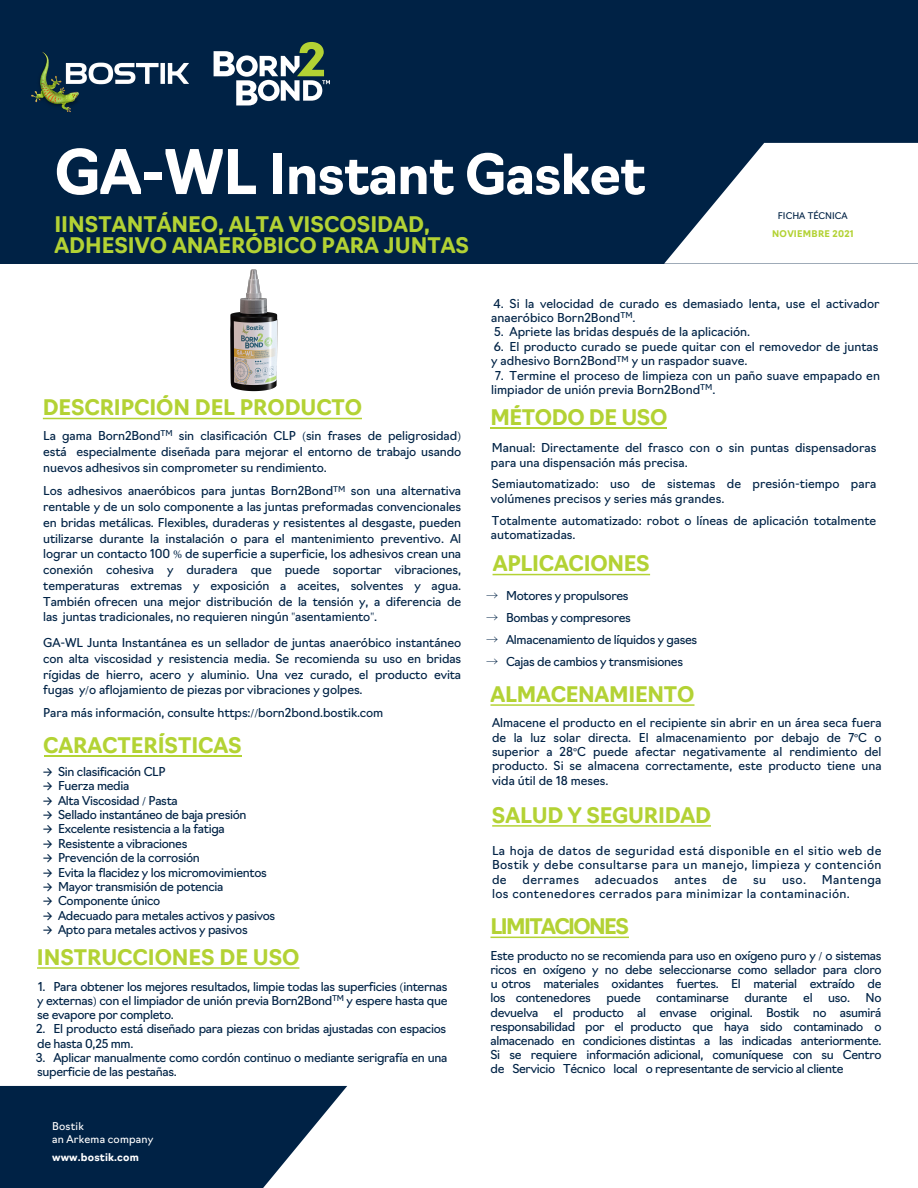
<style>
.page{position:relative;width:918px;height:1188px;background:#fff}
.page>*{position:absolute;margin:0;border:0;box-sizing:border-box;transform-origin:0 0}
.t1{font:700 54px "Navigo";letter-spacing:-.02em;color:#fff}
.title1{font:700 21px/20.7px "Navigo";letter-spacing:-.005em;color:#b3d234}
.t2{font:700 21px "Navigo";letter-spacing:-.005em;color:#b3d334}
.title1-2{font:700 21px "Navigo";letter-spacing:-.075em;color:#b3d234}
.t3{font:12px/15.8px "Navigo";letter-spacing:-.025em;color:#002346;text-align:justify}
.t4{font:12px/14.4px "Navigo";color:#002346}
.t5{font:12px/14.2px "Navigo";letter-spacing:.03em;color:#002245;text-align:justify}
.t6{font:10.5px/13.5px "Navigo";letter-spacing:.02em;color:#fff}
.t7{font:700 10.5px "Navigo";letter-spacing:.015em;color:#fff}
.revised{font:700 9px/18px "Navigo";letter-spacing:.03em;color:#b3d234;text-align:center}
.s1{font-size:60px}
.s2{font-weight:400;color:#002245}
.s3{font-family:"Minion Pro"}
.s4{font-weight:300;font-size:10.65px}
.s5{font-family:"Koz Min Pr 6 N"}
</style>
<div class="page">
<svg style="left:0;top:1086px;width:347px;height:102px;background:#1e3c5b"></svg>
<div style="left:0;top:0;width:918px;height:264px;background:#002245"></div>
<svg style="left:664px;top:143px;width:254px;height:121px"></svg>
<svg style="left:231px;top:42px;width:99px;height:63px"></svg>
<hr style="left:490px;top:704px;width:204px;height:2px;background:#b3d234">
<hr style="left:490px;top:937px;width:139px;height:1px;background:#b3d234">
<hr style="left:492px;top:825px;width:219px;height:2px;background:#b3d234">
<hr style="left:44px;top:755px;width:197px;height:2px;background:#b3d334">
<hr style="left:37px;top:967px;width:262px;height:2px;background:#b3d234">
<hr style="left:491px;top:428px;width:176px;height:1px;background:#b3d234">
<img style="left:230px;top:269px;width:48px;height:123px">
<img style="left:31px;top:51px;width:200px;height:62px">
<hr style="left:493px;top:574px;width:157px;height:1px;background:#b3d234">
<hr style="left:43px;top:418px;width:319px;height:1px;background:#b3d234">
<h1 class="t1" style="left:54px;top:132px;width:593px"><span class="s1">GA-WL</span> Instant Gasket</h1>
<h2 class="title1" style="left:54px;top:213px;width:416px">IINSTANTÁNEO, ALTA VISCOSIDAD,<br>ADHESIVO ANAERÓBICO PARA JUNTAS</h2>
<p class="revised" style="left:772px;top:206px;width:83px"><span class="s2">FICHA TÉCNICA<br></span>NOVIEMBRE 2021</p>
<p class="title1" style="left:43px;top:396px;width:321px">DESCRIPCIÓN DEL PRODUCTO</p>
<p class="t3" style="left:43px;top:427px;width:419px">La gama Born2Bond<sup>TM</sup> sin clasificación CLP <span class="s3">(</span>sin frases de peligrosidad<span class="s3">) </span>está especialmente diseñada para mejorar el entorno de trabajo usando nuevos adhesivos sin comprometer su rendimiento.</p>
<p class="t3" style="left:43px;top:482px;width:419px">Los adhesivos anaeróbicos para juntas Born2Bond<sup>TM</sup> son una alternativa rentable y de un solo componente a las juntas preformadas convencionales en bridas metálicas. Flexibles, duraderas y resistentes al desgaste, pueden utilizarse durante la instalación o para el mantenimiento preventivo. Al lograr un contacto 100 <span class="s3">%</span> de superficie a superficie, los adhesivos crean una conexión cohesiva y duradera que puede soportar vibraciones, temperaturas extremas y exposición a aceites, solventes y agua.<br>También ofrecen una mejor distribución de la tensión y, a diferencia de las juntas tradicionales, no requieren ningún <span class="s3">"</span>asentamiento<span class="s3">"</span>.</p>
<p class="t3" style="left:43px;top:634px;width:419px">GA-WL Junta Instantánea es un sellador de juntas anaeróbico instantáneo con alta viscosidad y resistencia media. Se recomienda su uso en bridas rígidas de hierro, acero y aluminio. Una vez curado, el producto evita fugas y<span class="s3">/</span>o aflojamiento de piezas por vibraciones y golpes.</p>
<p class="t3" style="left:43px;top:703px;width:342px">Para más información, consulte https:<span class="s3">//</span>born2bond.bostik.com</p>
<h2 class="t2" style="left:43px;top:729px;width:200px">CARACTERÍSTICAS</h2>
<p class="t3" style="left:42px;top:763px;width:125px"><span class="s4">→</span> Sin clasificación CLP</p>
<p class="t3" style="left:42px;top:777px;width:89px"><span class="s4">→</span> Fuerza media</p>
<p class="t3" style="left:42px;top:791px;width:138px"><span class="s4">→</span> Alta Viscosidad <span class="s3">/</span> Pasta</p>
<p class="t3" style="left:42px;top:806px;width:206px"><span class="s4">→</span> Sellado instantáneo de baja presión</p>
<p class="t3" style="left:42px;top:820px;width:185px"><span class="s4">→</span> Excelente resistencia a la fatiga</p>
<p class="t3" style="left:42px;top:835px;width:147px"><span class="s4">→</span> Resistente a vibraciones</p>
<p class="t3" style="left:42px;top:849px;width:160px"><span class="s4">→</span> Prevención de la corrosión</p>
<p class="t3" style="left:42px;top:863px;width:227px"><span class="s4">→</span> Evita la flacidez y los micromovimientos</p>
<p class="t3" style="left:42px;top:878px;width:183px"><span class="s4">→</span> Mayor transmisión de potencia</p>
<p class="t3" style="left:42px;top:892px;width:120px"><span class="s4">→</span> Componente único</p>
<p class="t3" style="left:42px;top:907px;width:235px"><span class="s4">→</span> Adecuado para metales activos y pasivos</p>
<p class="t3" style="left:42px;top:921px;width:208px"><span class="s4">→</span> Apto para metales activos y pasivos</p>
<h2 class="title1" style="left:37px;top:945px;width:264px">INSTRUCCIONES DE USO</h2>
<p class="t3" style="left:37px;top:978px;width:412px;line-height:14.1px">1. Para obtener los mejores resultados, limpie todas las superficies <span class="s3">(</span>internas y externas<span class="s3">)</span> con el limpiador de unión previa Born2Bond<sup>TM</sup> y espere hasta que se evapore por completo.</p>
<p class="t3" style="left:36px;top:1021px;width:411px;line-height:14.4px">2. El producto está diseñado para piezas con bridas ajustadas con espacios de hasta 0,25 mm.</p>
<p class="t3" style="left:36px;top:1049px;width:413px;line-height:14.4px">3. Aplicar manualmente como cordón continuo o mediante serigrafía en una superficie de las pestañas.</p>
<p class="t6" style="left:52px;top:1119px;width:103px">Bostik<br>an Arkema company</p>
<p class="t7" style="left:52px;top:1149px;width:88px">www.bostik.com</p>
<p class="t4" style="left:491px;top:295px;width:390px">4. Si la velocidad de curado es demasiado lenta, use el activador anaeróbico Born2Bond<sup>TM</sup>.</p>
<p class="t4" style="left:494px;top:324px;width:258px">5. Apriete las bridas después de la aplicación.</p>
<p class="t4" style="left:491px;top:338px;width:389px">6. El producto curado se puede quitar con el removedor de juntas y adhesivo Born2Bond<sup>TM</sup> y un raspador suave.</p>
<p class="t4" style="left:491px;top:367px;width:390px;text-indent:4px">7. Termine el proceso de limpieza con un paño suave empapado en limpiador de unión previa Born2Bond<sup>TM</sup>.</p>
<h2 class="title1" style="left:490px;top:405px;width:179px">MÉTODO DE USO</h2>
<p class="t4" style="left:491px;top:440px;width:387px">Manual: Directamente del frasco con o sin puntas dispensadoras para una dispensación más precisa.</p>
<p class="t4" style="left:491px;top:476px;width:387px">Semiautomatizado: uso de sistemas de presión-tiempo para volúmenes precisos y series más grandes.</p>
<p class="t4" style="left:491px;top:512px;width:387px">Totalmente automatizado: robot o líneas de aplicación totalmente automatizadas.</p>
<h2 class="title1" style="left:493px;top:552px;width:159px">APLICACIONES</h2>
<p class="t3" style="left:486px;top:587px;width:144px"><span class="s5">→</span> Motores y propulsores</p>
<p class="t3" style="left:486px;top:609px;width:146px"><span class="s5">→</span> Bombas y compresores</p>
<p class="t3" style="left:486px;top:631px;width:213px"><span class="s5">→</span> Almacenamiento de líquidos y gases</p>
<p class="t3" style="left:486px;top:653px;width:198px"><span class="s5">→</span> Cajas de cambios y transmisiones</p>
<h2 class="title1" style="left:491px;top:682px;width:205px">ALMACENAMIENTO</h2>
<p class="t5" style="left:492px;top:715px;width:391px">Almacene el producto en el recipiente sin abrir en un área seca fuera de la luz solar directa. El almacenamiento por debajo de 7<span class="s3">°</span>C o superior a 28<span class="s3">°</span>C puede afectar negativamente al rendimiento del producto. Si se almacena correctamente, este producto tiene una vida útil de 18 meses.</p>
<h2 class="title1" style="left:492px;top:803px;width:221px">SALUD Y SEGURIDAD</h2>
<p class="t5" style="left:492px;top:842px;width:391px">La hoja de datos de seguridad está disponible en el sitio web de Bostik y debe consultarse para un manejo, limpieza y contención de</p>
<p class="t5" style="left:492px;top:871px;width:391px;text-indent:330px">Mantenga los contenedores cerrados para minimizar la contaminación.</p>
<h2 class="title1-2" style="left:490px;top:910px;width:140px">LIMITACIONES</h2>
<p class="t3" style="left:490px;top:948px;width:393px;line-height:14.1px">Este producto no se recomienda para uso en oxígeno puro y <span class="s3">/</span> o sistemas ricos en oxígeno y no debe seleccionarse como sellador para cloro u otros materiales oxidantes fuertes. El material extraído de los contenedores</p>
<p class="t5" style="left:523px;top:871px;width:58px">derrames</p>
<p class="t5" style="left:595px;top:871px;width:65px">adecuados</p>
<p class="t5" style="left:674px;top:871px;width:34px">antes</p>
<p class="t5" style="left:723px;top:871px;width:16px">de</p>
<p class="t5" style="left:753px;top:871px;width:15px">su</p>
<p class="t5" style="left:782px;top:871px;width:25px">uso.</p>
<p class="t3" style="left:606px;top:989px;width:36px">puede</p>
<p class="t3" style="left:656px;top:989px;width:74px">contaminarse</p>
<p class="t3" style="left:744px;top:989px;width:45px">durante</p>
<p class="t3" style="left:803px;top:989px;width:11px">el</p>
<p class="t3" style="left:828px;top:989px;width:23px">uso.</p>
<p class="t3" style="left:866px;top:989px;width:18px">No</p>
<p class="t3" style="left:490px;top:1004px;width:393px;line-height:14.1px;text-indent:63px">el producto al envase original. Bostik no asumirá responsabilidad por el producto que haya sido contaminado o almacenado en condiciones distintas a las indicadas anteriormente.<br>Si se requiere información adicional, comuníquese con su Centro de Servicio Técnico local o representante de servicio al cliente</p>
<p class="t3" style="left:490px;top:1003px;width:49px">devuelva</p>
</div>
